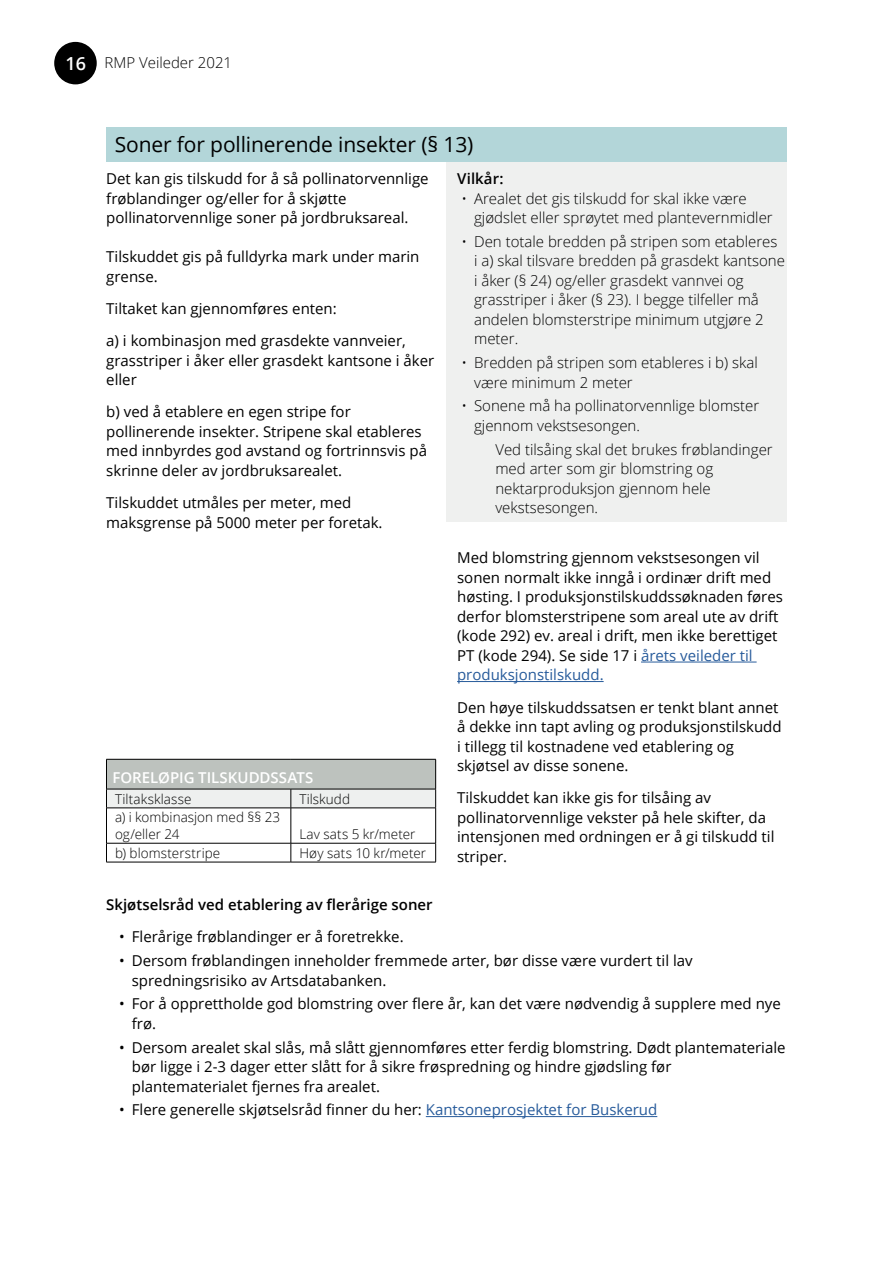
<style>
.page{position:relative;width:893px;height:1263px;background:#fff}
.page>*{position:absolute;margin:0;border:0;box-sizing:border-box;transform-origin:0 0}
.t1{font:21px "Open Sans";letter-spacing:-.005em;color:#000}
.t2{font:15px/19.5px "Open Sans";color:#000}
.t3{font:300 15px/19.5px "Open Sans";color:#000}
.t4{font:600 15px "Open Sans";color:#000}
.t5{font:600 15px "Open Sans";color:#fff}
.t6{font:300 13.5px/16.5px "Open Sans";letter-spacing:.005em;color:#000}
.s1{font-weight:600;font-size:18px;color:#fff}
.s2{color:#275b9b}
</style>
<div class="page">
<div style="left:54px;top:42px;width:43px;height:42px;background:#000;border-radius:50%"></div>
<hr style="left:426px;top:1116px;width:231px;height:1px;background:#275b9b">
<div style="left:446px;top:162px;width:341px;height:360px;background:#eff0ef"></div>
<hr style="left:641px;top:662px;width:116px;height:1px;background:#275b9b">
<hr style="left:457px;top:681px;width:147px;height:1px;background:#275b9b">
<div style="left:106px;top:128px;width:681px;height:34px;background:#b3d6d9"></div>
<div style="left:106px;top:759px;width:330px;height:30px;background:#bdc2be"></div>
<hr style="left:291px;top:862px;width:145px;height:1px;background:#000">
<hr style="left:106px;top:862px;width:185px;height:1px;background:#000">
<hr style="left:435px;top:759px;width:1px;height:30px;background:#000">
<hr style="left:106px;top:759px;width:1px;height:30px;background:#000">
<hr style="left:106px;top:759px;width:185px;height:1px;background:#000">
<hr style="left:291px;top:759px;width:145px;height:1px;background:#000">
<svg style="left:106px;top:789px;width:330px;height:73px"></svg>
<p class="t3" style="left:66px;top:53px;width:168px"><span class="s1">16</span> RMP Veileder 2021</p>
<h1 class="t1" style="left:115px;top:130px;width:360px">Soner for pollinerende insekter (§ 13)</h1>
<p class="t4" style="left:457px;top:168px;width:48px">Vilkår:</p>
<p class="t3" style="left:474px;top:188px;width:300px;text-indent:-13px">• Arealet det gis tilskudd for skal ikke være gjødslet eller sprøytet med plantevernmidler</p>
<p class="t3" style="left:474px;top:231px;width:312px;text-indent:-13px">• Den totale bredden på stripen som etableres<br>i a) skal tilsvare bredden på grasdekt kantsone i åker (§ 24) og/eller grasdekt vannvei og grasstriper i åker (§ 23). I begge tilfeller må andelen blomsterstripe minimum utgjøre 2 meter.</p>
<p class="t3" style="left:474px;top:352px;width:285px;text-indent:-13px">• Bredden på stripen som etableres i b) skal være minimum 2 meter</p>
<p class="t3" style="left:474px;top:396px;width:287px;text-indent:-13px">• Sonene må ha pollinatorvennlige blomster gjennom vekstsesongen.</p>
<p class="t3" style="left:495px;top:439px;width:279px">Ved tilsåing skal det brukes frøblandinger med arter som gir blomstring og nektarproduksjon gjennom hele vekstsesongen.</p>
<p class="t2" style="left:106px;top:168px;width:324px">Det kan gis tilskudd for å så pollinatorvennlige frøblandinger og/eller for å skjøtte pollinatorvennlige soner på jordbruksareal.</p>
<p class="t2" style="left:106px;top:246px;width:315px">Tilskuddet gis på fulldyrka mark under marin grense.</p>
<p class="t2" style="left:106px;top:292px;width:301px;line-height:32.2px">Tiltaket kan gjennomføres enten:<br>a) i kombinasjon med grasdekte vannveier,</p>
<p class="t2" style="left:106px;top:350px;width:330px">grasstriper i åker eller grasdekt kantsone i åker eller</p>
<p class="t2" style="left:106px;top:402px;width:322px">b) ved å etablere en egen stripe for pollinerende insekter. Stripene skal etableres med innbyrdes god avstand og fortrinnsvis på skrinne deler av jordbruksarealet.</p>
<p class="t2" style="left:106px;top:492px;width:278px">Tilskuddet utmåles per meter, med maksgrense på 5000 meter per foretak.</p>
<p class="t5" style="left:112px;top:767px;width:202px">FORELØPIG TILSKUDDSSATS</p>
<p class="t6" style="left:115px;top:790px;width:78px">Tiltaksklasse</p>
<p class="t6" style="left:299px;top:790px;width:52px">Tilskudd</p>
<p class="t6" style="left:115px;top:809px;width:167px">a) i kombinasjon med §§ 23 og/eller 24</p>
<p class="t6" style="left:299px;top:825px;width:118px">Lav sats 5 kr/meter</p>
<p class="t6" style="left:115px;top:844px;width:107px">b) blomsterstripe</p>
<p class="t6" style="left:299px;top:844px;width:128px">Høy sats 10 kr/meter</p>
<p class="t2" style="left:457px;top:548px;width:327px">Med blomstring gjennom vekstsesongen vil sonen normalt ikke inngå i ordinær drift med høsting. I produksjonstilskuddssøknaden føres derfor blomsterstripene som areal ute av drift (kode 292) ev. areal i drift, men ikke berettiget PT (kode 294). Se side 17 i <span class="s2">årets veileder til produksjonstilskudd.</span></p>
<p class="t2" style="left:457px;top:697px;width:326px">Den høye tilskuddssatsen er tenkt blant annet å dekke inn tapt avling og produksjonstilskudd i tillegg til kostnadene ved etablering og skjøtsel av disse sonene.</p>
<p class="t2" style="left:457px;top:788px;width:319px">Tilskuddet kan ikke gis for tilsåing av pollinatorvennlige vekster på hele skifter, da intensjonen med ordningen er å gi tilskudd til striper.</p>
<p class="t4" style="left:106px;top:894px;width:328px">Skjøtselsråd ved etablering av flerårige soner</p>
<p class="t2" style="left:119px;top:927px;width:286px">• Flerårige frøblandinger er å foretrekke.</p>
<p class="t2" style="left:132px;top:950px;width:562px;text-indent:-13px">• Dersom frøblandingen inneholder fremmede arter, bør disse være vurdert til lav spredningsrisiko av Artsdatabanken.</p>
<p class="t2" style="left:132px;top:994px;width:651px;text-indent:-13px">• For å opprettholde god blomstring over flere år, kan det være nødvendig å supplere med nye frø.</p>
<p class="t2" style="left:132px;top:1037px;width:655px;text-indent:-13px">• Dersom arealet skal slås, må slått gjennomføres etter ferdig blomstring. Dødt plantemateriale bør ligge i 2-3 dager etter slått for å sikre frøspredning og hindre gjødsling før plantematerialet fjernes fra arealet.</p>
<p class="t2" style="left:119px;top:1100px;width:540px">• Flere generelle skjøtselsråd finner du her: <span class="s2">Kantsoneprosjektet for Buskerud</span></p>
</div>
